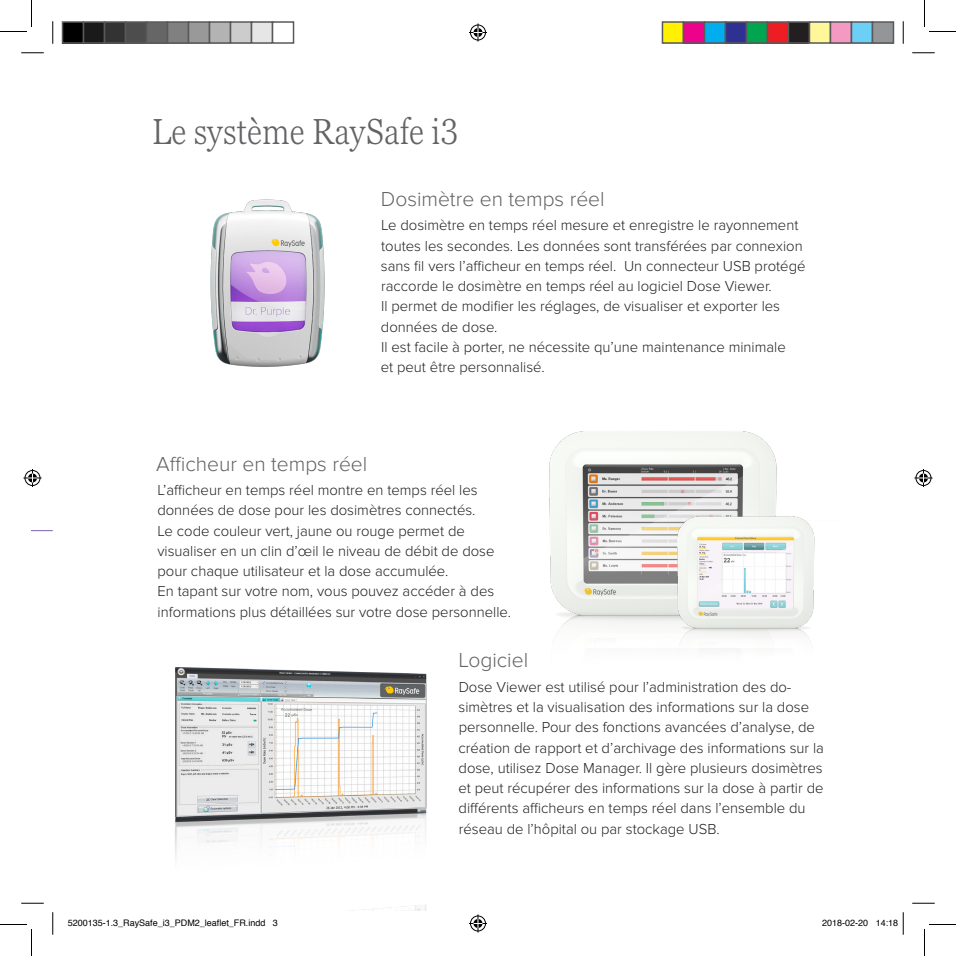
<style>
.page{position:relative;width:956px;height:956px;background:#fff}
.page>*{position:absolute;margin:0;border:0;box-sizing:border-box;transform-origin:0 0}
.Heading{font:300 condensed 36px "Georgia Pro";color:#636366}
.bildtext_-_rubrik{font:300 21px "Proxima Nova";color:#636366}
.Brödtext{font:300 15px/20.2px "Proxima Nova";color:#231f20}
.t1{font:9px "Helvetica";color:#000}
</style>
<div class="page">
<img style="left:210px;top:199px;width:115px;height:168px">
<img style="left:175px;top:667px;width:251px;height:243px">
<svg style="left:32px;top:530px;width:21px;height:1px"></svg>
<img style="left:549px;top:431px;width:228px;height:209px">
<img style="left:668px;top:515px;width:147px;height:134px">
<svg style="left:21px;top:53px;width:23px;height:1px"></svg>
<svg style="left:912px;top:53px;width:23px;height:1px"></svg>
<svg style="left:21px;top:903px;width:23px;height:1px"></svg>
<svg style="left:912px;top:903px;width:23px;height:1px"></svg>
<svg style="left:53px;top:21px;width:1px;height:23px"></svg>
<svg style="left:53px;top:912px;width:1px;height:23px"></svg>
<svg style="left:903px;top:21px;width:1px;height:23px"></svg>
<svg style="left:0;top:0;width:32px;height:32px"></svg>
<svg style="left:0;top:924px;width:32px;height:32px"></svg>
<svg style="left:924px;top:0;width:32px;height:32px"></svg>
<svg style="left:924px;top:924px;width:32px;height:32px"></svg>
<svg style="left:469px;top:24px;width:18px;height:18px"></svg>
<svg style="left:469px;top:914px;width:18px;height:18px"></svg>
<svg style="left:24px;top:469px;width:18px;height:18px"></svg>
<svg style="left:914px;top:469px;width:18px;height:18px"></svg>
<div style="left:63px;top:22px;width:21px;height:21px;background:#000"></div>
<div style="left:62px;top:21px;width:22px;height:23px;border:2px solid #595959"></div>
<div style="left:84px;top:22px;width:21px;height:21px;background:#1a1a1a"></div>
<div style="left:83px;top:21px;width:22px;height:23px;border:2px solid #595959"></div>
<div style="left:105px;top:22px;width:21px;height:21px;background:#333"></div>
<div style="left:104px;top:21px;width:22px;height:23px;border:2px solid #595959"></div>
<div style="left:126px;top:22px;width:21px;height:21px;background:#4d4d4d"></div>
<div style="left:125px;top:21px;width:22px;height:23px;border:2px solid #595959"></div>
<div style="left:147px;top:22px;width:21px;height:21px;background:#666"></div>
<div style="left:146px;top:21px;width:22px;height:23px;border:2px solid #595959"></div>
<div style="left:168px;top:22px;width:21px;height:21px;background:#808080"></div>
<div style="left:167px;top:21px;width:22px;height:23px;border:2px solid #595959"></div>
<div style="left:189px;top:22px;width:21px;height:21px;background:#999"></div>
<div style="left:188px;top:21px;width:22px;height:23px;border:2px solid #595959"></div>
<div style="left:210px;top:22px;width:21px;height:21px;background:#b3b3b3"></div>
<div style="left:209px;top:21px;width:22px;height:23px;border:2px solid #595959"></div>
<div style="left:231px;top:22px;width:21px;height:21px;background:#ccc"></div>
<div style="left:230px;top:21px;width:22px;height:23px;border:2px solid #595959"></div>
<div style="left:252px;top:22px;width:21px;height:21px;background:#e6e6e6"></div>
<div style="left:251px;top:21px;width:22px;height:23px;border:2px solid #595959"></div>
<div style="left:272px;top:21px;width:22px;height:23px;border:2px solid #595959"></div>
<div style="left:662px;top:22px;width:21px;height:21px;background:#fff101"></div>
<div style="left:662px;top:21px;width:22px;height:23px;border:2px solid #595959"></div>
<div style="left:683px;top:22px;width:21px;height:21px;background:#ed028c"></div>
<div style="left:683px;top:21px;width:22px;height:23px;border:2px solid #595959"></div>
<div style="left:704px;top:22px;width:21px;height:21px;background:#00aeef"></div>
<div style="left:704px;top:21px;width:22px;height:23px;border:2px solid #595959"></div>
<div style="left:725px;top:22px;width:21px;height:21px;background:#2e3092"></div>
<div style="left:725px;top:21px;width:22px;height:23px;border:2px solid #595959"></div>
<div style="left:746px;top:22px;width:21px;height:21px;background:#00a54f"></div>
<div style="left:746px;top:21px;width:22px;height:23px;border:2px solid #595959"></div>
<div style="left:767px;top:22px;width:21px;height:21px;background:#ee1d23"></div>
<div style="left:767px;top:21px;width:22px;height:23px;border:2px solid #595959"></div>
<div style="left:788px;top:22px;width:21px;height:21px;background:#231f20"></div>
<div style="left:788px;top:21px;width:22px;height:23px;border:2px solid #595959"></div>
<div style="left:809px;top:22px;width:21px;height:21px;background:#fff79a"></div>
<div style="left:809px;top:21px;width:22px;height:23px;border:2px solid #595959"></div>
<div style="left:830px;top:22px;width:21px;height:21px;background:#f499c2"></div>
<div style="left:830px;top:21px;width:22px;height:23px;border:2px solid #595959"></div>
<div style="left:851px;top:22px;width:21px;height:21px;background:#6bcff6"></div>
<div style="left:851px;top:21px;width:22px;height:23px;border:2px solid #595959"></div>
<div style="left:872px;top:22px;width:21px;height:21px;background:#939598"></div>
<div style="left:872px;top:21px;width:22px;height:23px;border:2px solid #595959"></div>
<svg style="left:902px;top:912px;width:2px;height:23px"></svg>
<p class="Heading" style="left:152px;top:107px;width:308px">Le système RaySafe i3</p>
<p class="bildtext_-_rubrik" style="left:381px;top:187px;width:225px">Dosimètre en temps réel</p>
<p class="Brödtext" style="left:381px;top:215px;width:426px">Le dosimètre en temps réel mesure et enregistre le rayonnement toutes les secondes. Les données sont transférées par connexion sans fil vers l’afficheur en temps réel. Un connecteur USB protégé raccorde le dosimètre en temps réel au logiciel Dose Viewer.<br>Il permet de modifier les réglages, de visualiser et exporter les données de dose.</p>
<p class="Brödtext" style="left:381px;top:337px;width:407px">Il est facile à porter, ne nécessite qu’une maintenance minimale et peut être personnalisé.</p>
<p class="bildtext_-_rubrik" style="left:156px;top:452px;width:213px">Afficheur en temps réel</p>
<p class="Brödtext" style="left:157px;top:480px;width:339px">L’afficheur en temps réel montre en temps réel les données de dose pour les dosimètres connectés.<br>Le code couleur vert, jaune ou rouge permet de visualiser en un clin d’œil le niveau de débit de dose pour chaque utilisateur et la dose accumulée.</p>
<p class="Brödtext" style="left:157px;top:581px;width:355px">En tapant sur votre nom, vous pouvez accéder à des informations plus détaillées sur votre dose personnelle.</p>
<p class="bildtext_-_rubrik" style="left:458px;top:648px;width:71px">Logiciel</p>
<p class="Brödtext" style="left:458px;top:677px;width:367px">Dose Viewer est utilisé pour l’administration des do&shy;simètres et la visualisation des informations sur la dose personnelle. Pour des fonctions avancées d’analyse, de création de rapport et d’archivage des informations sur la dose, utilisez Dose Manager. Il gère plusieurs dosimètres et peut récupérer des informations sur la dose à partir de différents afficheurs en temps réel dans l’ensemble du réseau de l’hôpital ou par stockage USB.</p>
<p class="t1" style="left:68px;top:916px;width:212px">5200135-1.3_RaySafe_i3_PDM2_leaflet_FR.indd 3</p>
<p class="t1" style="left:822px;top:916px;width:78px">2018-02-20 14:18</p>
</div>
